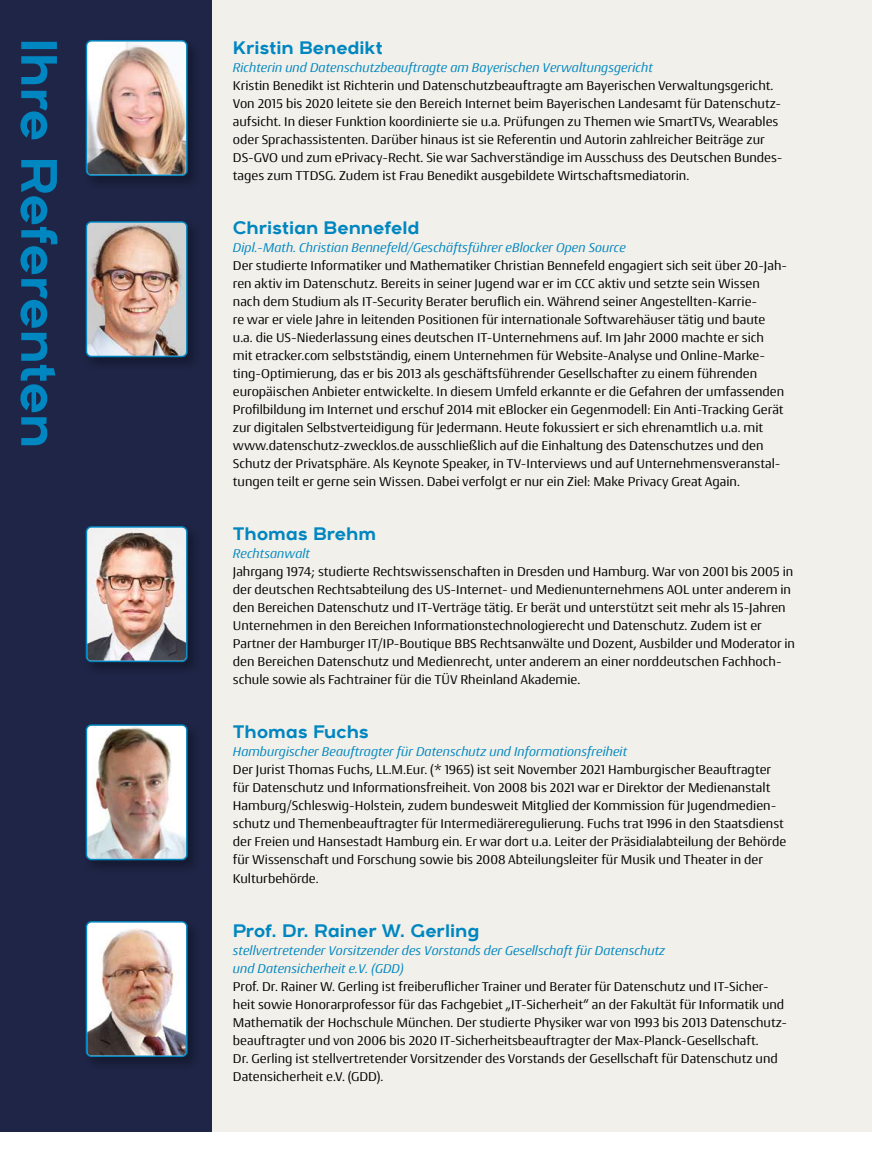
<style>
.page{position:relative;width:872px;height:1170px;background:#fff}
.page>*{position:absolute;margin:0;border:0;box-sizing:border-box;transform-origin:0 0}
.t1{font:700 51px "Arkibal";letter-spacing:-.02em;color:#0086c0}
.t2{font:700 18px "Arkibal";letter-spacing:-.005em;color:#0086c0}
.t3{font:13.5px/18px "Conto";color:#000}
.t4{font:italic 13.5px/18px "Conto";color:#0086c0}
</style>
<div class="page">
<div style="left:0;top:0;width:872px;height:1131px;background:#f1f0ea"></div>
<div style="left:0;top:0;width:212px;height:1131px;background:#1e2546"></div>
<div style="left:83px;top:37px;width:119px;height:153px;background:#1b213f"></div>
<img style="left:89px;top:43px;width:96px;height:130px">
<div style="left:86px;top:40px;width:102px;height:136px;border:2px solid #0086c0;border-radius:5px"></div>
<div style="left:83px;top:523px;width:119px;height:153px;background:#000;opacity:.3"></div>
<img style="left:89px;top:529px;width:96px;height:130px">
<div style="left:86px;top:526px;width:102px;height:136px;border:2px solid #0086c0;border-radius:5px"></div>
<div style="left:83px;top:721px;width:119px;height:153px;background:#000;opacity:.3"></div>
<img style="left:89px;top:727px;width:96px;height:130px">
<div style="left:86px;top:724px;width:102px;height:136px;border:2px solid #0086c0;border-radius:5px"></div>
<div style="left:83px;top:918px;width:119px;height:153px;background:#000;opacity:.3"></div>
<img style="left:89px;top:924px;width:96px;height:129px">
<div style="left:86px;top:921px;width:102px;height:135px;border:2px solid #0086c0;border-radius:5px"></div>
<div style="left:83px;top:218px;width:119px;height:153px;background:#000;opacity:.3"></div>
<img style="left:89px;top:224px;width:96px;height:130px">
<div style="left:86px;top:221px;width:102px;height:136px;border:2px solid #0086c0;border-radius:5px"></div>
<h1 class="t1" style="left:76px;top:38px;width:412px;rotate:90deg">Ihre Referenten</h1>
<h2 class="t2" style="left:233px;top:35px;width:151px">Kristin Benedikt</h2>
<p class="t4" style="left:233px;top:58px;width:421px">Richterin und Datenschutzbeauftragte am Bayerischen Verwaltungsgericht</p>
<p class="t3" style="left:233px;top:76px;width:550px">Kristin Benedikt ist Richterin und Datenschutzbeauftragte am Bayerischen Verwaltungsgericht.<br>Von 2015 bis 2020 leitete sie den Bereich Internet beim Bayerischen Landesamt für Datenschutz&shy;aufsicht. In dieser Funktion koordinierte sie u.a. Prüfungen zu Themen wie SmartTVs, Wearables oder Sprachassistenten. Darüber hinaus ist sie Referentin und Autorin zahlreicher Beiträge zur DS-GVO und zum ePrivacy-Recht. Sie war Sachverständige im Ausschuss des Deutschen Bundes&shy;tages zum TTDSG. Zudem ist Frau Benedikt ausgebildete Wirtschaftsmediatorin.</p>
<h2 class="t2" style="left:233px;top:215px;width:188px">Christian Bennefeld</h2>
<p class="t4" style="left:233px;top:238px;width:395px">Dipl.-Math. Christian Bennefeld/Geschäftsführer eBlocker Open Source</p>
<p class="t3" style="left:233px;top:256px;width:556px">Der studierte Informatiker und Mathematiker Christian Bennefeld engagiert sich seit über 20 Jah&shy;ren aktiv im Datenschutz. Bereits in seiner Jugend war er im CCC aktiv und setzte sein Wissen nach dem Studium als IT-Security Berater beruflich ein. Während seiner Angestellten-Karrie-<br>re war er viele Jahre in leitenden Positionen für internationale Softwarehäuser tätig und baute u.a. die US-Niederlassung eines deutschen IT-Unternehmens auf. Im Jahr 2000 machte er sich mit etracker.com selbstständig, einem Unternehmen für Website-Analyse und Online-Marke&shy;ting-Optimierung, das er bis 2013 als geschäftsführender Gesellschafter zu einem führenden europäischen Anbieter entwickelte. In diesem Umfeld erkannte er die Gefahren der umfassenden Profilbildung im Internet und erschuf 2014 mit eBlocker ein Gegenmodell: Ein Anti-Tracking Gerät zur digitalen Selbstverteidigung für Jedermann. Heute fokussiert er sich ehrenamtlich u.a. mit www.datenschutz-zwecklos.de ausschließlich auf die Einhaltung des Datenschutzes und den Schutz der Privatsphäre. Als Keynote Speaker, in TV-Interviews und auf Unternehmensveranstal&shy;tungen teilt er gerne sein Wissen. Dabei verfolgt er nur ein Ziel: Make Privacy Great Again.</p>
<h2 class="t2" style="left:233px;top:521px;width:145px">Thomas Brehm</h2>
<p class="t4" style="left:233px;top:544px;width:79px">Rechtsanwalt</p>
<p class="t3" style="left:233px;top:562px;width:564px">Jahrgang 1974; studierte Rechtswissenschaften in Dresden und Hamburg. War von 2001 bis 2005 in der deutschen Rechtsabteilung des US-Internet- und Medienunternehmens AOL unter anderem in den Bereichen Datenschutz und IT-Verträge tätig. Er berät und unterstützt seit mehr als 15 Jahren Unternehmen in den Bereichen Informationstechnologierecht und Datenschutz. Zudem ist er Partner der Hamburger IT/IP-Boutique BBS Rechtsanwälte und Dozent, Ausbilder und Moderator in den Bereichen Datenschutz und Medienrecht, unter anderem an einer norddeutschen Fachhoch&shy;schule sowie als Fachtrainer für die TÜV Rheinland Akademie.</p>
<h2 class="t2" style="left:233px;top:719px;width:138px">Thomas Fuchs</h2>
<p class="t4" style="left:233px;top:742px;width:396px">Hamburgischer Beauftragter für Datenschutz und Informationsfreiheit</p>
<p class="t3" style="left:233px;top:760px;width:555px">Der Jurist Thomas Fuchs, LL.M.Eur. (* 1965) ist seit November 2021 Hamburgischer Beauftragter für Datenschutz und Informationsfreiheit. Von 2008 bis 2021 war er Direktor der Medienanstalt Hamburg/Schleswig-Holstein, zudem bundesweit Mitglied der Kommission für Jugendmedien&shy;schutz und Themenbeauftragter für Intermediäreregulierung. Fuchs trat 1996 in den Staatsdienst der Freien und Hansestadt Hamburg ein. Er war dort u.a. Leiter der Präsidialabteilung der Behörde für Wissenschaft und Forschung sowie bis 2008 Abteilungsleiter für Musik und Theater in der Kulturbehörde.</p>
<h2 class="t2" style="left:233px;top:917px;width:248px">Prof. Dr. Rainer W. Gerling</h2>
<p class="t4" style="left:233px;top:940px;width:434px">stellvertretender Vorsitzender des Vorstands der Gesellschaft für Datenschutz und Datensicherheit e.V. (GDD)</p>
<p class="t3" style="left:233px;top:976px;width:556px">Prof. Dr. Rainer W. Gerling ist freiberuflicher Trainer und Berater für Datenschutz und IT-Sicher&shy;heit sowie Honorarprofessor für das Fachgebiet „IT-Sicherheit“ an der Fakultät für Informatik und Mathematik der Hochschule München. Der studierte Physiker war von 1993 bis 2013 Datenschutz&shy;beauftragter und von 2006 bis 2020 IT-Sicherheitsbeauftragter der Max-Planck-Gesellschaft.<br>Dr. Gerling ist stellvertretender Vorsitzender des Vorstands der Gesellschaft für Datenschutz und Datensicherheit e.V. (GDD).</p>
</div>
